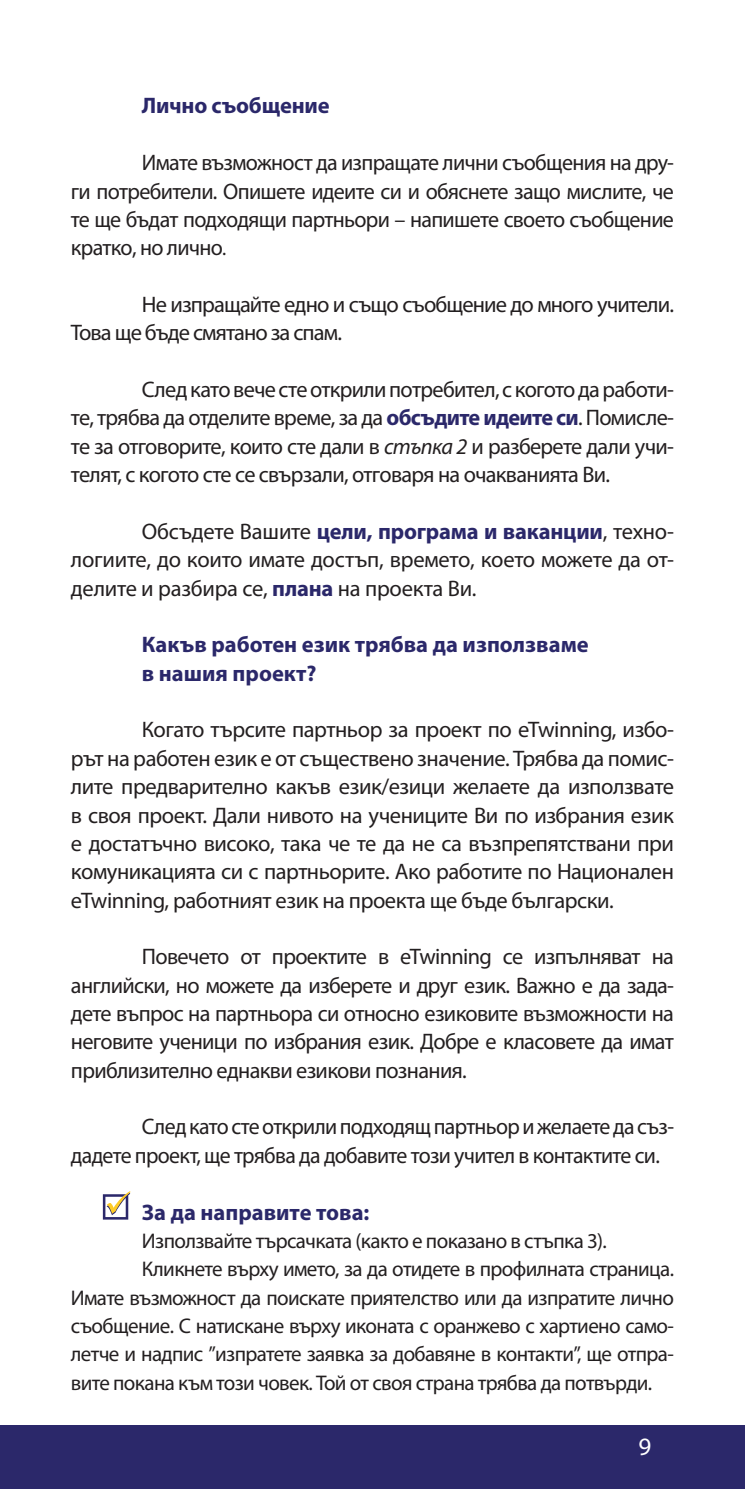
<style>
.page{position:relative;width:745px;height:1489px;background:#fff}
.page>*{position:absolute;margin:0;border:0;box-sizing:border-box;transform-origin:0 0}
.t1{font:25px "Myriad Pro";color:#fff}
.t2{font:22.5px/28.2px "Myriad Pro";letter-spacing:-.03em;color:#231f20;text-align:justify}
.t3{font:700 22.5px/28.2px "Myriad Pro";color:#2b286a}
.t4{font:21.25px "Myriad Pro";letter-spacing:-.03em;color:#231f20}
.s1{font-size:20px}
.s2{font-weight:700;color:#2b286a}
.s3{font-style:italic}
</style>
<div class="page">
<div style="left:0;top:1424px;width:744px;height:64px;background:#2b286a"></div>
<svg style="left:103px;top:1191px;width:27px;height:28px"></svg>
<p class="t3" style="left:142px;top:91px;width:189px">Лично съобщение</p>
<p class="t2" style="left:71px;top:148px;width:604px;text-indent:71px">Имате възможност да изпращате лични съобщения на дру&shy;ги потребители. Опишете идеите си и обяснете защо мислите, че те ще бъдат подходящи партньори – напишете своето съобщение кратко, но лично<span class="s1">.</span></p>
<p class="t2" style="left:71px;top:290px;width:604px;text-indent:71px">Не изпращайте едно и също съобщение до много учители.<br>Това ще бъде смятано за спам.</p>
<p class="t2" style="left:71px;top:375px;width:604px;text-indent:71px">След като вече сте открили потребител, с когото да работи&shy;те, трябва да отделите време, за да <span class="s2">обсъдите идеите си</span>. Помисле&shy;те за отговорите, които сте дали в <span class="s3">стъпка 2</span> и разберете дали учи&shy;телят, с когото сте се свързали, отговаря на очакванията Ви.</p>
<p class="t2" style="left:71px;top:517px;width:604px;text-indent:71px">Обсъдете Вашите <span class="s2">цели, програма и ваканции</span>, техно&shy;логиите, до които имате достъп, времето, което можете да от&shy;делите и разбира се, <span class="s2">плана</span> на проекта Ви.</p>
<p class="t3" style="left:142px;top:630px;width:448px">Какъв работен език трябва да използваме в нашия проект?</p>
<p class="t2" style="left:71px;top:715px;width:604px;text-indent:71px">Когато търсите партньор за проект по eTwinning, избо&shy;рът на работен език е от съществено значение. Трябва да помис&shy;лите предварително какъв език/езици желаете да използвате в своя проект. Дали нивото на учениците Ви по избрания език е достатъчно високо, така че те да не са възпрепятствани при комуникацията си с партньорите. Ако работите по Национален eTwinning, работният език на проекта ще бъде български.</p>
<p class="t2" style="left:71px;top:942px;width:604px;text-indent:71px">Повечето от проектите в eTwinning се изпълняват на английски, но можете да изберете и друг език. Важно е да зада&shy;дете въпрос на партньора си относно езиковите възможности на неговите ученици по избрания език. Добре е класовете да имат приблизително еднакви езикови познания.</p>
<p class="t2" style="left:71px;top:1112px;width:604px;text-indent:71px">След като сте открили подходящ партньор и желаете да съз&shy;дадете проект, ще трябва да добавите този учител в контактите си.</p>
<p class="t3" style="left:142px;top:1196px;width:229px">За да направите това:</p>
<p class="t4" style="left:142px;top:1227px;width:466px">Използвайте търсачката (както е показано в стъпка 3).</p>
<p class="t4" style="left:142px;top:1255px;width:533px">Кликнете върху името, за да отидете в профилната страница.</p>
<p class="t4" style="left:71px;top:1284px;width:604px">Имате възможност да поискате приятелство или да изпратите лично</p>
<p class="t4" style="left:71px;top:1312px;width:604px">съобщение. С натискане върху иконата с оранжево с хартиено само-</p>
<p class="t4" style="left:71px;top:1340px;width:604px">летче и надпис ”изпратете заявка за добавяне в контакти”, ще отпра-</p>
<p class="t4" style="left:71px;top:1369px;width:582px">вите покана към този човек. Той от своя страна трябва да потвърди.</p>
<p class="t1" style="left:638px;top:1431px;width:14px">9</p>
</div>
